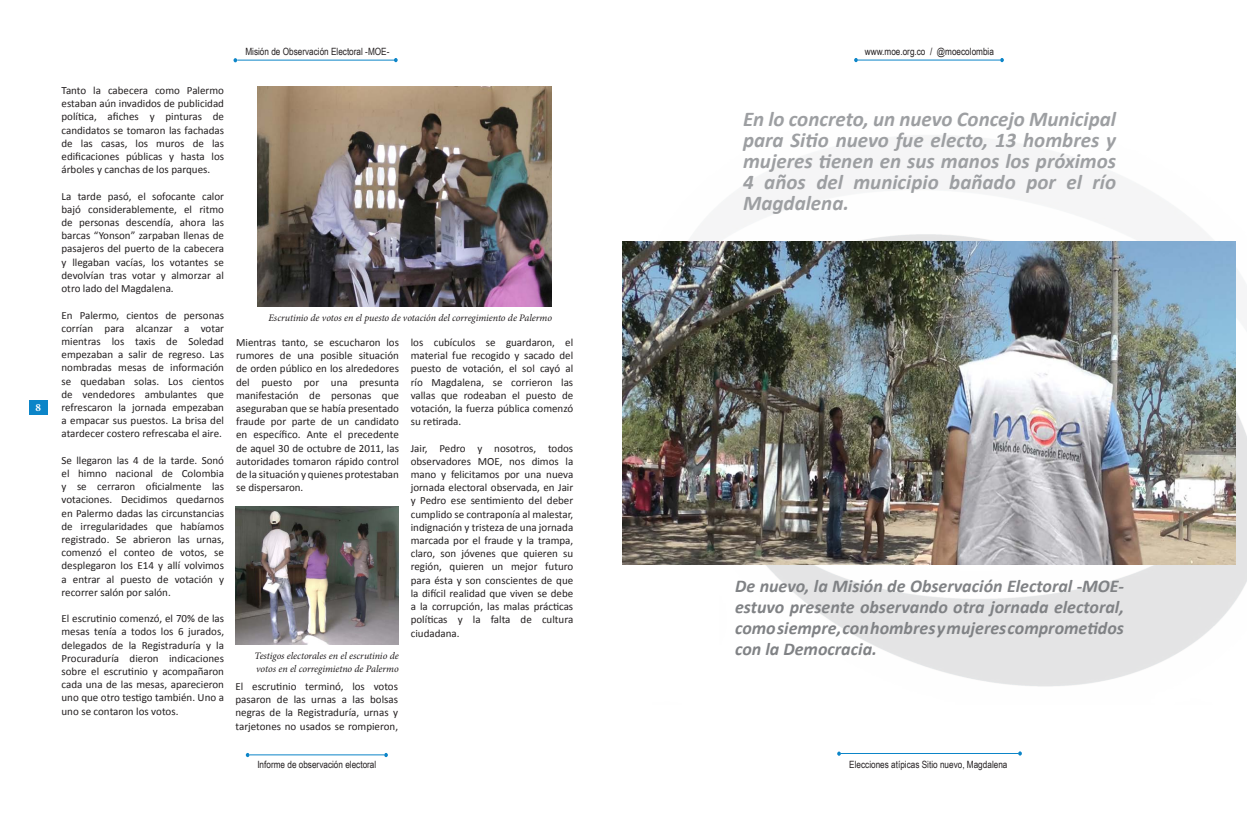
<style>
.page{position:relative;width:1247px;height:815px;background:#fff}
.page>*{position:absolute;margin:0;border:0;box-sizing:border-box;transform-origin:0 0}
.t1{font:italic 700 21px/21px "Calibri";color:#9d9fa2;text-align:justify}
.t2{font:italic 700 18px/21px "Calibri";color:#808285;text-align:justify}
.t3{font:11px/13.2px "Calibri";color:#231f20;text-align:justify}
.t4{font:700 11px "Minion Pro";color:#fff}
.t5{font:italic 10px/12px "Minion Pro";letter-spacing:-.01em;color:#231f20}
.t6{font:10px "Arial Narrow";color:#231f20}
</style>
<div class="page">
<hr style="left:237px;top:60px;width:157px;height:1px;background:#0c85c8">
<hr style="left:249px;top:754px;width:135px;height:1px;background:#0c85c8">
<hr style="left:840px;top:753px;width:178px;height:1px;background:#0c85c8">
<svg style="left:233px;top:58px;width:4px;height:4px"></svg>
<svg style="left:246px;top:753px;width:3px;height:4px"></svg>
<svg style="left:837px;top:751px;width:4px;height:4px"></svg>
<svg style="left:394px;top:58px;width:4px;height:4px"></svg>
<svg style="left:384px;top:753px;width:4px;height:4px"></svg>
<svg style="left:1018px;top:751px;width:4px;height:4px"></svg>
<hr style="left:857px;top:60px;width:143px;height:1px;background:#0c85c8">
<svg style="left:854px;top:58px;width:4px;height:4px"></svg>
<svg style="left:1000px;top:58px;width:4px;height:4px"></svg>
<div style="left:29px;top:400px;width:18px;height:15px;background:#0c85c8"></div>
<img style="left:644px;top:135px;width:603px;height:552px">
<img style="left:257px;top:86px;width:295px;height:221px">
<img style="left:235px;top:507px;width:163px;height:137px">
<img style="left:623px;top:241px;width:612px;height:323px">
<p class="t4" style="left:35px;top:399px;width:7px">8</p>
<p class="t6" style="left:245px;top:44px;width:145px">Misión de Observación Electoral -MOE-</p>
<p class="t6" style="left:865px;top:44px;width:131px">www.moe.org.co / @moecolombia</p>
<p class="t3" style="left:62px;top:84px;width:164px">Tanto la cabecera como Palermo estaban aún invadidos de publicidad política, afiches y pinturas de candidatos se tomaron las fachadas de las casas, los muros de las edificaciones públicas y hasta los árboles y canchas de los parques.</p>
<p class="t3" style="left:62px;top:189px;width:164px">La tarde pasó, el sofocante calor bajó considerablemente, el ritmo de personas descendía, ahora las barcas “Yonson” zarpaban llenas de pasajeros del puerto de la cabecera y llegaban vacías, los votantes se devolvían tras votar y almorzar al otro lado del Magdalena.</p>
<p class="t3" style="left:62px;top:308px;width:164px">En Palermo, cientos de personas corrían para alcanzar a votar mientras los taxis de Soledad empezaban a salir de regreso. Las nombradas mesas de información se quedaban solas. Los cientos de vendedores ambulantes que refrescaron la jornada empezaban a empacar sus puestos. La brisa del atardecer costero refrescaba el aire.</p>
<p class="t3" style="left:62px;top:453px;width:164px">Se llegaron las 4 de la tarde. Sonó el himno nacional de Colombia y se cerraron oficialmente las votaciones. Decidimos quedarnos en Palermo dadas las circunstancias de irregularidades que habíamos registrado. Se abrieron las urnas, comenzó el conteo de votos, se desplegaron los E14 y allí volvimos a entrar al puesto de votación y recorrer salón por salón.</p>
<p class="t3" style="left:62px;top:612px;width:164px">El escrutinio comenzó, el 70% de las mesas tenía a todos los 6 jurados, delegados de la Registraduría y la Procuraduría dieron indicaciones sobre el escrutinio y acompañaron cada una de las mesas, aparecieron uno que otro testigo también. Uno a uno se contaron los votos.</p>
<p class="t5" style="left:268px;top:312px;width:285px">Escrutinio de votos en el puesto de votación del corregimiento de Palermo</p>
<p class="t3" style="left:236px;top:336px;width:164px">Mientras tanto, se escucharon los rumores de una posible situación de orden público en los alrededores del puesto por una presunta manifestación de personas que aseguraban que se había presentado fraude por parte de un candidato en específico. Ante el precedente de aquel 30 de octubre de 2011, las autoridades tomaron rápido control de la situación y quienes protestaban se dispersaron.</p>
<p class="t5" style="left:255px;top:650px;width:146px">Testigos electorales en el escrutinio de votos en el corregimietno de Palermo</p>
<p class="t3" style="left:235px;top:680px;width:164px">El escrutinio terminó, los votos pasaron de las urnas a las bolsas negras de la Registraduría, urnas y tarjetones no usados se rompieron,</p>
<p class="t3" style="left:411px;top:336px;width:164px">los cubículos se guardaron, el material fue recogido y sacado del puesto de votación, el sol cayó al río Magdalena, se corrieron las vallas que rodeaban el puesto de votación, la fuerza pública comenzó su retirada.</p>
<p class="t3" style="left:411px;top:441px;width:164px">Jair, Pedro y nosotros, todos observadores MOE, nos dimos la mano y felicitamos por una nueva jornada electoral observada, en Jair y Pedro ese sentimiento del deber cumplido se contraponía al malestar, indignación y tristeza de una jornada marcada por el fraude y la trampa, claro, son jóvenes que quieren su región, quieren un mejor futuro para ésta y son conscientes de que la difícil realidad que viven se debe a la corrupción, las malas prácticas políticas y la falta de cultura ciudadana.</p>
<p class="t1" style="left:743px;top:108px;width:374px">En lo concreto, un nuevo Concejo Municipal para Sitio nuevo fue electo, 13 hombres y mujeres tienen en sus manos los próximos 4 años del municipio bañado por el río Magdalena.</p>
<p class="t2" style="left:735px;top:575px;width:390px">De nuevo, la Misión de Observación Electoral -MOE&shy;estuvo presente observando otra jornada electoral, como siempre, con hombres y mujeres comprometidos con la Democracia.</p>
<p class="t6" style="left:257px;top:757px;width:120px">Informe de observación electoral</p>
<p class="t6" style="left:849px;top:757px;width:160px">Elecciones atípicas Sitio nuevo, Magdalena</p>
</div>
